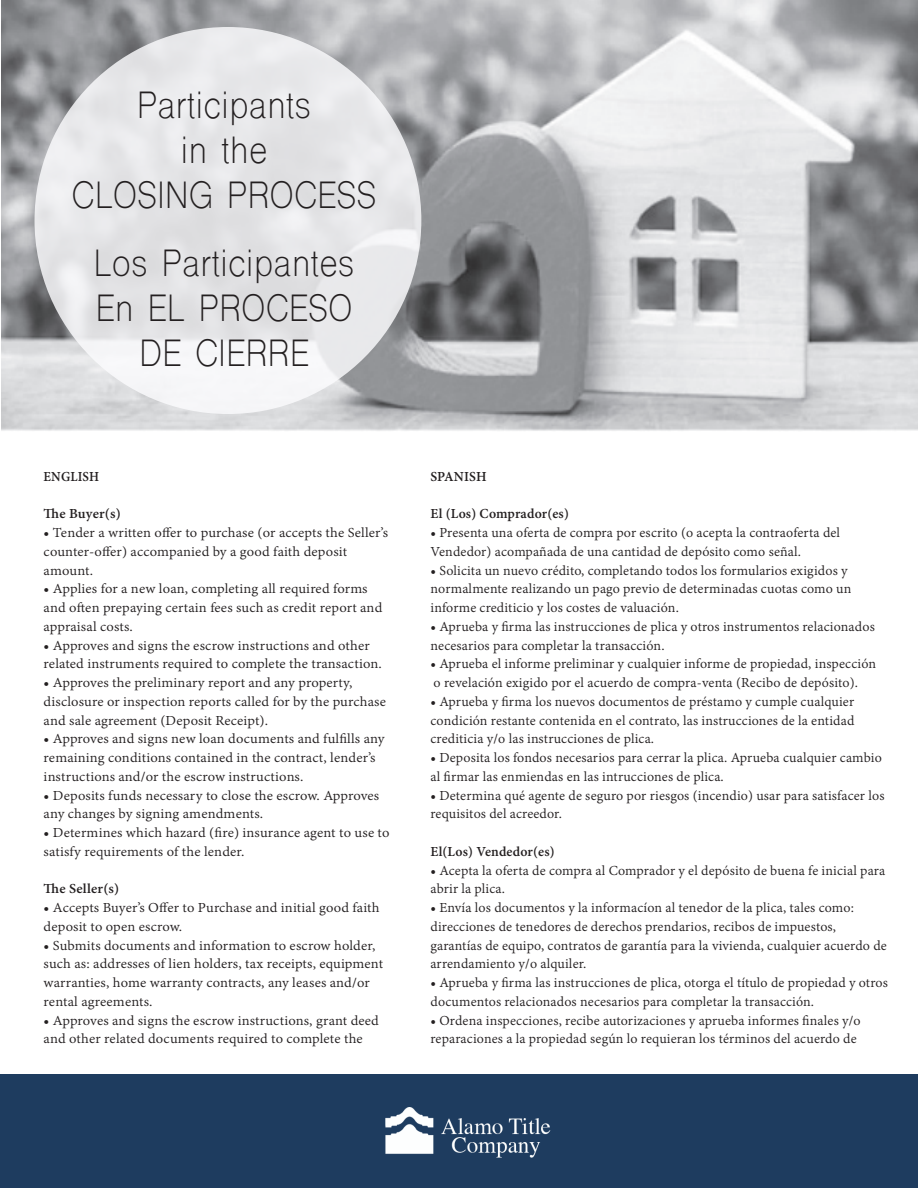
<style>
.page{position:relative;width:918px;height:1188px;background:#fff}
.page>*{position:absolute;margin:0;border:0;box-sizing:border-box;transform-origin:0 0}
.t1{font:35.85px/45px "Shree Dev 0714";letter-spacing:.04em;color:#231f20;text-align:center;scale:.88 1}
.t2{font:15px/18.8px "Adobe Bengali";letter-spacing:.01em;color:#231f20}
.t3{font:15px/18.8px "Adobe Bengali";letter-spacing:.01em;color:#231f20;scale:1.04 1}
.t4{font:700 15px "Adobe Bengali";letter-spacing:.01em;color:#231f20}
.t5{font:700 15px "Adobe Bengali";letter-spacing:.01em;color:#231f20;scale:1.04 1}
.t6{font:700 15px "Adobe Bengali";letter-spacing:.01em;color:#231f20;scale:.95 1}
</style>
<div class="page">
<img style="left:2px;top:0;width:916px;height:431px">
<svg style="left:35px;top:27px;width:386px;height:387px;fill:#e7e8ea"></svg>
<hr style="left:0;top:1074px;width:1px;height:114px;background:#1e3c5f">
<div style="left:1px;top:1074px;width:917px;height:114px;background:#1e3c5f"></div>
<img style="left:386px;top:1108px;width:165px;height:50px">
<h1 class="t1" style="left:72px;top:87px;width:346px">Participants<br>in the<br>CLOSING PROCESS</h1>
<h1 class="t1" style="left:94px;top:245px;width:297px">Los Participantes<br>En EL PROCESO<br>DE CIERRE</h1>
<p class="t6" style="left:44px;top:468px;width:60px">ENGLISH</p>
<p class="t5" style="left:44px;top:506px;width:76px">The Buyer(s)</p>
<p class="t3" style="left:44px;top:524px;width:333px">• Tender a written offer to purchase (or accepts the Seller’s counter-offer) accompanied by a good faith deposit amount.</p>
<p class="t3" style="left:44px;top:580px;width:327px">• Applies for a new loan, completing all required forms and often prepaying certain fees such as credit report and appraisal costs.</p>
<p class="t3" style="left:44px;top:636px;width:327px">• Approves and signs the escrow instructions and other related instruments required to complete the transaction.</p>
<p class="t3" style="left:44px;top:674px;width:331px">• Approves the preliminary report and any property, disclosure or inspection reports called for by the purchase and sale agreement (Deposit Receipt).</p>
<p class="t3" style="left:44px;top:730px;width:329px">• Approves and signs new loan documents and fulfills any remaining conditions contained in the contract, lender’s instructions and/or the escrow instructions.</p>
<p class="t3" style="left:44px;top:786px;width:324px">• Deposits funds necessary to close the escrow. Approves any changes by signing amendments.</p>
<p class="t3" style="left:44px;top:824px;width:334px">• Determines which hazard (fire) insurance agent to use to satisfy requirements of the lender.</p>
<p class="t5" style="left:44px;top:881px;width:74px">The Seller(s)</p>
<p class="t3" style="left:44px;top:899px;width:325px">• Accepts Buyer’s Offer to Purchase and initial good faith deposit to open escrow.</p>
<p class="t3" style="left:44px;top:936px;width:328px">• Submits documents and information to escrow holder, such as: addresses of lien holders, tax receipts, equipment warranties, home warranty contracts, any leases and/or rental agreements.</p>
<p class="t3" style="left:44px;top:1011px;width:324px">• Approves and signs the escrow instructions, grant deed and other related documents required to complete the</p>
<p class="t4" style="left:430px;top:468px;width:58px">SPANISH</p>
<p class="t4" style="left:430px;top:506px;width:140px">El (Los) Comprador(es)</p>
<p class="t2" style="left:430px;top:524px;width:411px">• Presenta una oferta de compra por escrito (o acepta la contraoferta del<br>Vendedor) acompañada de una cantidad de depósito como señal.</p>
<p class="t2" style="left:430px;top:561px;width:422px">• Solicita un nuevo crédito, completando todos los formularios exigidos y normalmente realizando un pago previo de determinadas cuotas como un informe crediticio y los costes de valuación.</p>
<p class="t2" style="left:430px;top:618px;width:446px">• Aprueba y firma las instrucciones de plica y otros instrumentos relacionados necesarios para completar la transacción.</p>
<p class="t2" style="left:430px;top:655px;width:447px">• Aprueba el informe preliminar y cualquier informe de propiedad, inspección o revelación exigido por el acuerdo de compra-venta (Recibo de depósito).</p>
<p class="t2" style="left:430px;top:693px;width:425px;text-align:justify">• Aprueba y firma los nuevos documentos de préstamo y cumple cualquier condición restante contenida en el contrato, las instrucciones de la entidad crediticia y/o las instrucciones de plica.</p>
<p class="t2" style="left:430px;top:749px;width:453px">• Deposita los fondos necesarios para cerrar la plica. Aprueba cualquier cambio al firmar las enmiendas en las intrucciones de plica.</p>
<p class="t2" style="left:430px;top:786px;width:456px">• Determina qué agente de seguro por riesgos (incendio) usar para satisfacer los requisitos del acreedor.</p>
<p class="t4" style="left:430px;top:843px;width:126px">El(Los) Vendedor(es)</p>
<p class="t2" style="left:430px;top:861px;width:456px">• Acepta la oferta de compra al Comprador y el depósito de buena fe inicial para abrir la plica.</p>
<p class="t2" style="left:430px;top:899px;width:458px">• Envía los documentos y la informacíon al tenedor de la plica, tales como: direcciones de tenedores de derechos prendarios, recibos de impuestos, garantías de equipo, contratos de garantía para la vivienda, cualquier acuerdo de arrendamiento y/o alquiler.</p>
<p class="t2" style="left:430px;top:974px;width:459px">• Aprueba y firma las instrucciones de plica, otorga el título de propiedad y otros documentos relacionados necesarios para completar la transacción.</p>
<p class="t2" style="left:430px;top:1011px;width:432px">• Ordena inspecciones, recibe autorizaciones y aprueba informes finales y/o reparaciones a la propiedad según lo requieran los términos del acuerdo de</p>
</div>
